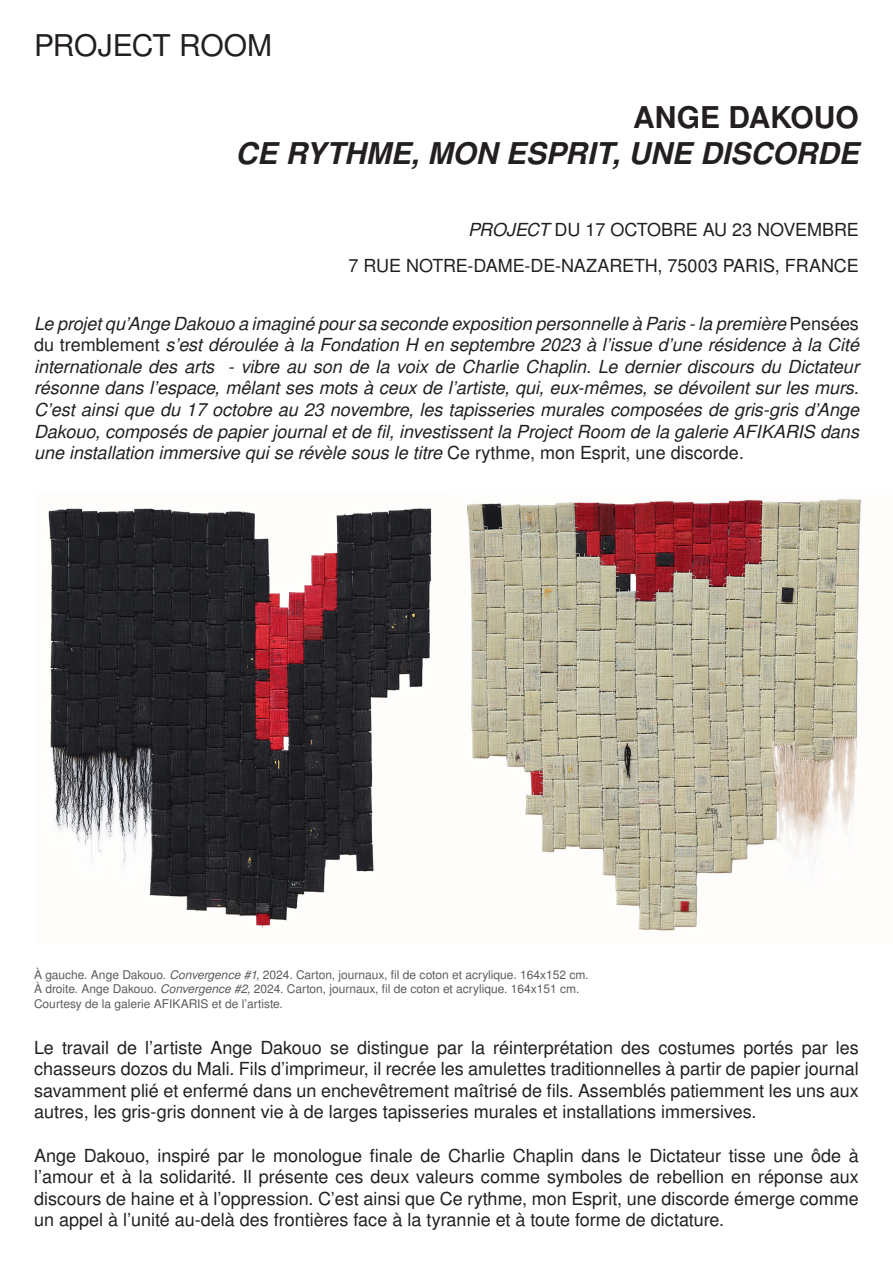
<style>
.page{position:relative;width:893px;height:1263px;background:#fff}
.page>*{position:absolute;margin:0;border:0;box-sizing:border-box;transform-origin:0 0}
.t1{font:italic 700 30px "Nimbus San L";color:#231f20}
.t2{font:30px "Nimbus San L";letter-spacing:-.01em;color:#231f20}
.t3{font:700 30px "Nimbus San L";color:#231f20}
.t4{font:18px/21.6px "Nimbus San L";color:#231f20;text-align:justify}
.t5{font:italic 18px/21.6px "Nimbus San L";color:#231f20;text-align:justify}
.t6{font:12px "Nimbus San L";color:#585b5c}
.s1{font-style:italic}
.s2{font-style:normal}
</style>
<div class="page">
<img style="left:48px;top:508px;width:384px;height:420px">
<img style="left:467px;top:498px;width:394px;height:433px">
<p class="t2" style="left:34px;top:27px;width:240px">PROJECT ROOM</p>
<p class="t3" style="left:633px;top:99px;width:227px">ANGE DAKOUO</p>
<p class="t1" style="left:236px;top:132px;width:625px">CE RYTHME, MON ESPRIT, UNE DISCORDE</p>
<p class="t4" style="left:468px;top:219px;width:392px"><span class="s1">PROJECT</span> DU 17 OCTOBRE AU 23 NOVEMBRE</p>
<p class="t4" style="left:348px;top:255px;width:512px">7 RUE NOTRE-DAME-DE-NAZARETH, 75003 PARIS, FRANCE</p>
<p class="t5" style="left:34px;top:313px;width:826px">Le projet qu’Ange Dakouo a imaginé pour sa seconde exposition personnelle à Paris - la première <span class="s2">Pensées du tremblement</span> s’est déroulée à la Fondation H en septembre 2023 à l’issue d’une résidence à la Cité internationale des arts - vibre au son de la voix de Charlie Chaplin. Le dernier discours du Dictateur résonne dans l’espace, mêlant ses mots à ceux de l’artiste, qui, eux-mêmes, se dévoilent sur les murs.<br>C’est ainsi que du 17 octobre au 23 novembre, les tapisseries murales composées de gris-gris d’Ange Dakouo, composés de papier journal et de fil, investissent la Project Room de la galerie AFIKARIS dans une installation immersive qui se révèle sous le titre <span class="s2">Ce rythme, mon Esprit, une discorde</span>.</p>
<p class="t6" style="left:34px;top:967px;width:556px">À gauche. Ange Dakouo. <span class="s1">Convergence #1,</span> 2024. Carton, journaux, fil de coton et acrylique. 164x152 cm.</p>
<p class="t6" style="left:34px;top:982px;width:547px">À droite. Ange Dakouo. <span class="s1">Convergence #2,</span> 2024. Carton, journaux, fil de coton et acrylique. 164x151 cm.</p>
<p class="t6" style="left:34px;top:996px;width:250px">Courtesy de la galerie AFIKARIS et de l’artiste.</p>
<p class="t4" style="left:34px;top:1037px;width:826px">Le travail de l’artiste Ange Dakouo se distingue par la réinterprétation des costumes portés par les chasseurs dozos du Mali. Fils d’imprimeur, il recrée les amulettes traditionnelles à partir de papier journal savamment plié et enfermé dans un enchevêtrement maîtrisé de fils. Assemblés patiemment les uns aux autres, les gris-gris donnent vie à de larges tapisseries murales et installations immersives.</p>
<p class="t4" style="left:34px;top:1145px;width:826px">Ange Dakouo, inspiré par le monologue finale de Charlie Chaplin dans le Dictateur tisse une ôde à l’amour et à la solidarité. Il présente ces deux valeurs comme symboles de rebellion en réponse aux discours de haine et à l’oppression. C’est ainsi que Ce rythme, mon Esprit, une discorde émerge comme un appel à l’unité au-delà des frontières face à la tyrannie et à toute forme de dictature.</p>
</div>
